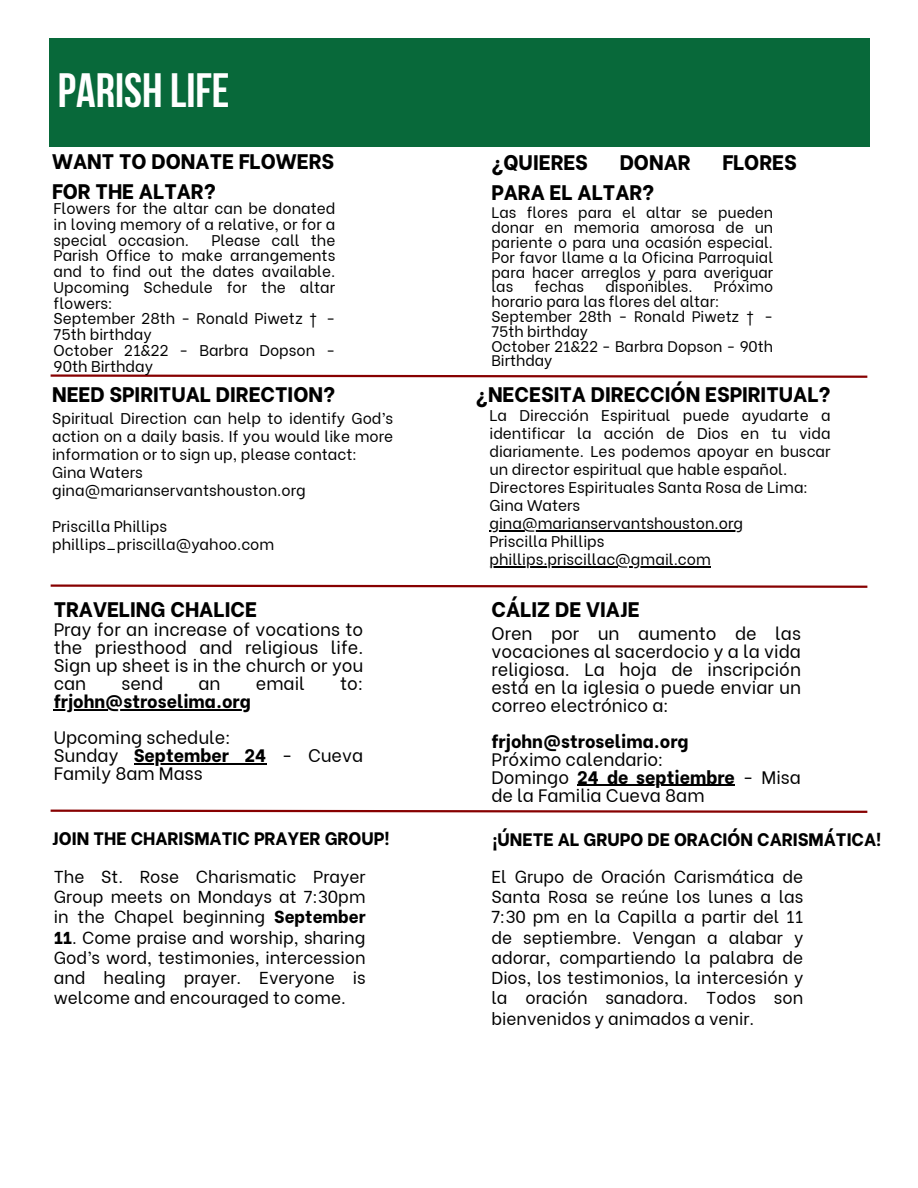
<style>
.page{position:relative;width:918px;height:1188px;background:#fff}
.page>*{position:absolute;margin:0;border:0;box-sizing:border-box;transform-origin:0 0}
.t1{font:700 48px "Bebas Neue";color:#fff}
.t2{font:800 21px "Be Vietnam";color:#000}
.t3{font:18px/18px "Be Vietnam";color:#000;text-align:justify}
.t4{font:800 18px "Be Vietnam";color:#000}
.t5{font:17.25px/20.2px "Be Vietnam";color:#000;text-align:justify}
.t6{font:15.45px/15.8px "Be Vietnam";color:#000;text-align:justify}
.t7{font:15.15px/14.9px "Be Vietnam";color:#000}
.s1{font-weight:800}
</style>
<div class="page">
<div style="left:49px;top:39px;width:820px;height:108px;background:#08693a"></div>
<svg style="left:50px;top:584px;width:818px;height:4px"></svg>
<svg style="left:50px;top:809px;width:818px;height:4px"></svg>
<svg style="left:50px;top:374px;width:818px;height:4px"></svg>
<hr style="left:54px;top:709px;width:197px;height:2px;background:#000">
<hr style="left:134px;top:763px;width:132px;height:2px;background:#000">
<hr style="left:489px;top:531px;width:254px;height:1px;background:#000">
<hr style="left:489px;top:567px;width:222px;height:1px;background:#000">
<hr style="left:577px;top:785px;width:158px;height:1px;background:#000">
<p class="t1" style="left:58px;top:71px;width:173px">PARISH LIFE</p>
<p class="t2" style="left:52px;top:144px;width:284px">WANT TO DONATE FLOWERS</p>
<p class="t2" style="left:52px;top:173px;width:165px">FOR THE ALTAR?</p>
<p class="t6" style="left:54px;top:199px;width:283px">Flowers for the altar can be donated in loving memory of a relative, or for a special occasion.</p>
<p class="t6" style="left:54px;top:231px;width:283px;text-indent:158px">Please call the Parish Office to make arrangements and to find out the dates available.<br>Upcoming Schedule for the altar flowers:</p>
<p class="t6" style="left:54px;top:309px;width:283px">September 28th - Ronald Piwetz † -<br>75th birthday</p>
<p class="t6" style="left:54px;top:341px;width:283px">October 21&amp;22 - Barbra Dopson -<br>90th Birthday</p>
<p class="t2" style="left:52px;top:377px;width:285px">NEED SPIRITUAL DIRECTION?</p>
<p class="t6" style="left:52px;top:408px;width:343px;line-height:18px">Spiritual Direction can help to identify God’s action on a daily basis. If you would like more information or to sign up, please contact:</p>
<p class="t6" style="left:52px;top:463px;width:92px">Gina Waters</p>
<p class="t6" style="left:52px;top:481px;width:255px">gina@marianservantshouston.org</p>
<p class="t6" style="left:52px;top:517px;width:117px">Priscilla Phillips</p>
<p class="t6" style="left:52px;top:535px;width:224px">phillips_priscilla@yahoo.com</p>
<p class="t2" style="left:54px;top:592px;width:205px">TRAVELING CHALICE</p>
<p class="t3" style="left:54px;top:619px;width:311px">Pray for an increase of vocations to the priesthood and religious life.<br>Sign up sheet is in the church or you can</p>
<p class="t3" style="left:122px;top:673px;width:43px">send</p>
<p class="t3" style="left:198px;top:673px;width:24px">an</p>
<p class="t3" style="left:256px;top:673px;width:51px">email</p>
<p class="t3" style="left:340px;top:673px;width:25px">to:</p>
<p class="t4" style="left:54px;top:687px;width:199px">frjohn@stroselima.org</p>
<p class="t3" style="left:54px;top:727px;width:178px">Upcoming schedule:</p>
<p class="t3" style="left:54px;top:745px;width:311px">Sunday <span class="s1">September 24</span> - Cueva<br>Family 8am Mass</p>
<p class="t4" style="left:52px;top:823px;width:339px">JOIN THE CHARISMATIC PRAYER GROUP!</p>
<p class="t5" style="left:54px;top:865px;width:313px">The St. Rose Charismatic Prayer Group meets on Mondays at 7:30pm in the Chapel beginning <span class="s1">September</span></p>
<p class="t5" style="left:54px;top:925px;width:313px"><span class="s1">11</span>. Come praise and worship, sharing God’s word, testimonies, intercession and healing prayer. Everyone is welcome and encouraged to come.</p>
<p class="t2" style="left:491px;top:145px;width:98px">¿QUIERES</p>
<p class="t2" style="left:620px;top:145px;width:72px">DONAR</p>
<p class="t2" style="left:722px;top:145px;width:76px">FLORES</p>
<p class="t2" style="left:491px;top:175px;width:164px">PARA EL ALTAR?</p>
<p class="t7" style="left:491px;top:204px;width:283px;text-align:justify">Las flores para el altar se pueden donar en memoria amorosa de un pariente o para una ocasión especial.<br>Por favor llame a la Oficina Parroquial para hacer arreglos y para averiguar las</p>
<p class="t7" style="left:491px;top:278px;width:283px;text-indent:222px">Próximo horario para las flores del altar:</p>
<p class="t7" style="left:491px;top:307px;width:283px">September 28th - Ronald Piwetz † -<br>75th birthday</p>
<p class="t7" style="left:491px;top:337px;width:283px">October 21&amp;22 - Barbra Dopson - 90th<br>Birthday</p>
<p class="t7" style="left:535px;top:278px;width:51px">fechas</p>
<p class="t7" style="left:606px;top:278px;width:89px">disponibles.</p>
<p class="t2" style="left:476px;top:377px;width:356px">¿NECESITA DIRECCIÓN ESPIRITUAL?</p>
<p class="t6" style="left:489px;top:405px;width:343px;line-height:18px">La Dirección Espiritual puede ayudarte a identificar la acción de Dios en tu vida diariamente. Les podemos apoyar en buscar un director espiritual que hable español.</p>
<p class="t6" style="left:489px;top:478px;width:320px">Directores Espirituales Santa Rosa de Lima:</p>
<p class="t6" style="left:489px;top:495px;width:255px;line-height:18px">Gina Waters gina@marianservantshouston.org</p>
<p class="t6" style="left:489px;top:532px;width:117px">Priscilla Phillips</p>
<p class="t6" style="left:489px;top:550px;width:223px">phillips.priscillac@gmail.com</p>
<p class="t2" style="left:491px;top:592px;width:150px">CÁLIZ DE VIAJE</p>
<p class="t3" style="left:491px;top:622px;width:311px">Oren por un aumento de las vocaciones al sacerdocio y a la vida religiosa. La hoja de inscripción está en la iglesia o puede enviar un correo electrónico a:</p>
<p class="t4" style="left:491px;top:726px;width:199px">frjohn@stroselima.org</p>
<p class="t3" style="left:491px;top:748px;width:174px">Próximo calendario:</p>
<p class="t3" style="left:491px;top:766px;width:311px">Domingo <span class="s1">24 de septiembre</span> - Misa de la Familia Cueva 8am</p>
<p class="t4" style="left:493px;top:825px;width:390px">¡ÚNETE AL GRUPO DE ORACIÓN CARISMÁTICA!</p>
<p class="t5" style="left:491px;top:865px;width:313px">El Grupo de Oración Carismática de Santa Rosa se reúne los lunes a las 7:30 pm en la Capilla a partir del 11 de septiembre. Vengan a alabar y adorar, compartiendo la palabra de Dios, los testimonios, la intercesión y la oración sanadora. Todos son bienvenidos y animados a venir.</p>
</div>
